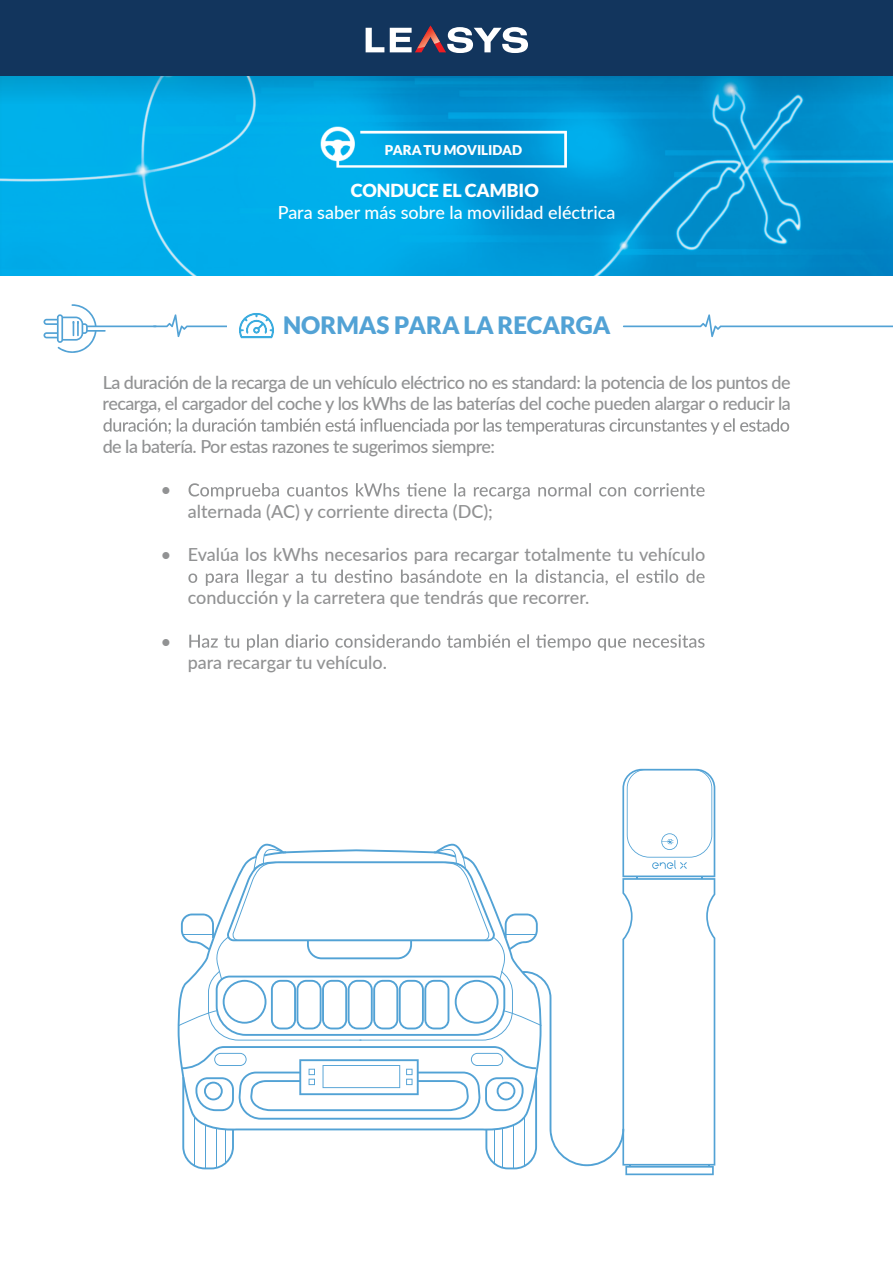
<style>
.page{position:relative;width:893px;height:1263px;background:#fff}
.page>*{position:absolute;margin:0;border:0;box-sizing:border-box;transform-origin:0 0}
.t1{font:900 24px "Lato";color:#52a2d5}
.t2{font:500 18px/21.1px "Lato";letter-spacing:-.03em;color:#919293}
.t3{font:500 18px "Lato";color:#919293}
.t4{font:500 18px "Lato";color:#fff}
.t5{font:900 18px "Lato";color:#fff}
.t6{font:900 13.5px "Lato";color:#fff}
</style>
<div class="page">
<img style="left:0;top:104px;width:893px;height:172px">
<svg style="left:0;top:75px;width:893px;height:29px;background:#0290c9"></svg>
<div style="left:0;top:0;width:893px;height:75px;background:#12355d"></div>
<svg style="left:366px;top:28px;width:18px;height:24px"></svg>
<svg style="left:390px;top:26px;width:138px;height:27px"></svg>
<svg style="left:623px;top:314px;width:270px;height:23px"></svg>
<svg style="left:103px;top:418px;width:686px;height:17px"></svg>
<svg style="left:189px;top:483px;width:516px;height:17px"></svg>
<svg style="left:188px;top:569px;width:517px;height:17px"></svg>
<svg style="left:189px;top:634px;width:515px;height:17px"></svg>
<svg style="left:43px;top:304px;width:184px;height:49px"></svg>
<img style="left:239px;top:313px;width:35px;height:26px">
<svg style="left:178px;top:769px;width:537px;height:406px"></svg>
<img style="left:318px;top:126px;width:251px;height:42px">
<p class="t6" style="left:385px;top:142px;width:139px">PARATU MOVILIDAD</p>
<p class="t5" style="left:351px;top:180px;width:189px">CONDUCE EL CAMBIO</p>
<p class="t4" style="left:278px;top:199px;width:339px">Para saber más sobre la movilidad eléctrica</p>
<h1 class="t1" style="left:283px;top:311px;width:329px">NORMAS PARA LA RECARGA</h1>
<p class="t2" style="left:103px;top:371px;width:690px">La duración de la recarga de un vehículo eléctrico no es standard: la potencia de los puntos de recarga, el cargador del coche y los kWhs de las baterías del coche pueden alargar o reducir la</p>
<p class="t2" style="left:103px;top:435px;width:394px">de la batería. Por estas razones te sugerimos siempre:</p>
<p class="t2" style="left:161px;top:478px;width:12px">•</p>
<p class="t3" style="left:188px;top:498px;width:307px">alternada (AC) y corriente directa (DC);</p>
<p class="t3" style="left:161px;top:542px;width:546px">• Evalúa los kWhs necesarios para recargar totalmente tu vehículo</p>
<p class="t3" style="left:188px;top:585px;width:403px">conducción y la carretera que tendrás que recorrer.</p>
<p class="t2" style="left:161px;top:630px;width:12px">•</p>
<p class="t3" style="left:188px;top:650px;width:201px">para recargar tu vehículo.</p>
</div>
